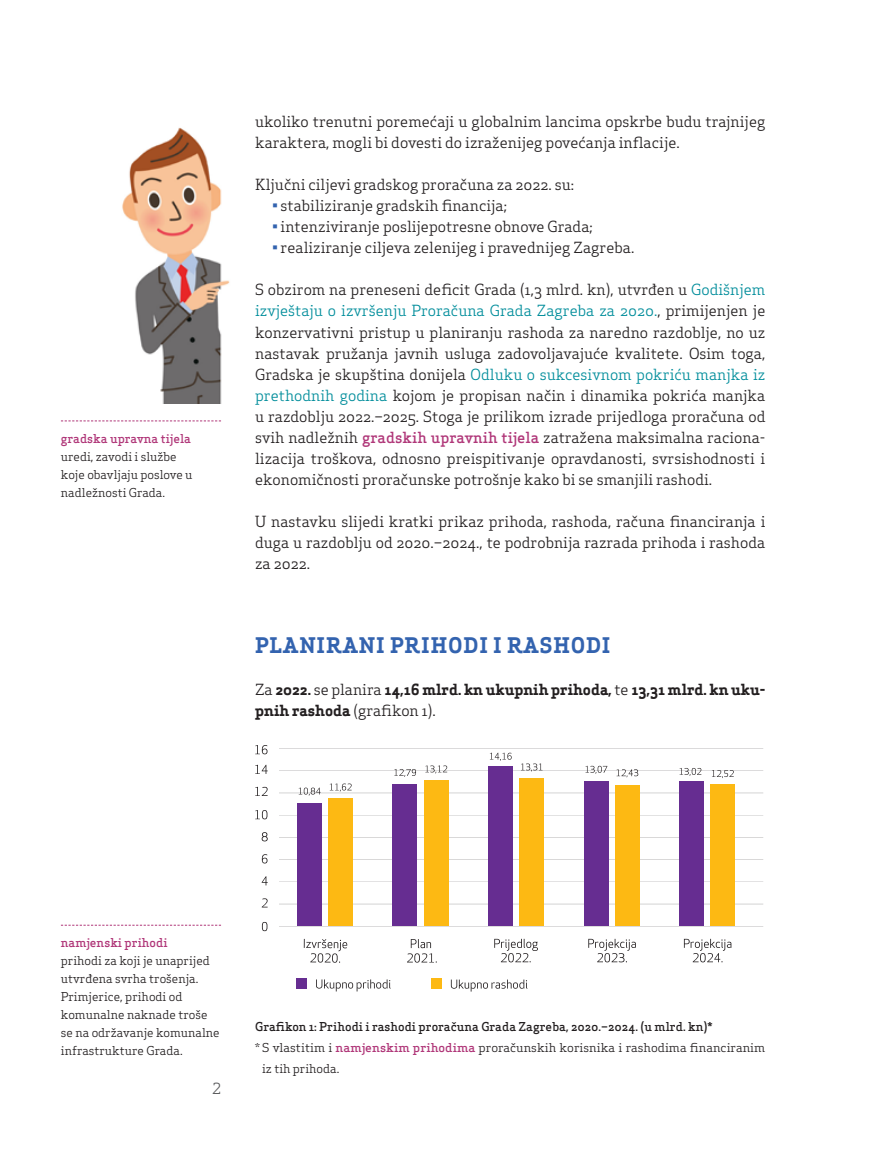
<style>
.page{position:relative;width:893px;height:1170px;background:#fff}
.page>*{position:absolute;margin:0;border:0;box-sizing:border-box;transform-origin:0 0}
.t1{font:700 21px "Apex Serif";letter-spacing:.05em;color:#3363af}
.t2{font:15px/21px "Apex Serif";color:#231f20;text-align:justify}
.t3{font:700 15px/21px "Apex Serif";color:#231f20}
.t4{font:15px "Apex Serif";color:#58595b}
.t5{font:12px/18px "Apex Serif";color:#231f20}
.t6{font:500 12px "Apex Serif";color:#231f20}
.t7{font:500 12px "Apex Serif";color:#b03779}
.s1{color:#3363af}
.s2{color:#008d9b}
.s3{font-weight:500;color:#b03779}
.s4{font-weight:400}
</style>
<div class="page">
<hr style="left:279px;top:770px;width:484px;height:1px;background:#231f20">
<hr style="left:279px;top:792px;width:484px;height:1px;background:#231f20">
<hr style="left:279px;top:814px;width:484px;height:1px;background:#231f20">
<hr style="left:279px;top:837px;width:484px;height:1px;background:#231f20">
<hr style="left:279px;top:859px;width:484px;height:1px;background:#231f20">
<hr style="left:279px;top:881px;width:484px;height:1px;background:#231f20">
<hr style="left:279px;top:903px;width:484px;height:1px;background:#231f20">
<hr style="left:279px;top:925px;width:484px;height:1px;background:#231f20">
<hr style="left:279px;top:748px;width:484px;height:1px;background:#231f20">
<svg style="left:61px;top:420px;width:160px;height:1px"></svg>
<svg style="left:61px;top:924px;width:160px;height:1px"></svg>
<img style="left:122px;top:127px;width:108px;height:276px">
<svg style="left:304px;top:938px;width:43px;height:24px"></svg>
<svg style="left:407px;top:939px;width:30px;height:23px"></svg>
<svg style="left:494px;top:938px;width:44px;height:24px"></svg>
<svg style="left:451px;top:979px;width:76px;height:12px"></svg>
<svg style="left:316px;top:979px;width:75px;height:12px"></svg>
<svg style="left:330px;top:783px;width:22px;height:8px"></svg>
<svg style="left:394px;top:769px;width:22px;height:7px"></svg>
<svg style="left:425px;top:765px;width:22px;height:8px"></svg>
<svg style="left:490px;top:752px;width:22px;height:8px"></svg>
<svg style="left:521px;top:763px;width:21px;height:8px"></svg>
<svg style="left:299px;top:787px;width:22px;height:8px"></svg>
<svg style="left:588px;top:938px;width:48px;height:24px"></svg>
<svg style="left:585px;top:765px;width:22px;height:8px"></svg>
<svg style="left:616px;top:769px;width:22px;height:8px"></svg>
<svg style="left:684px;top:938px;width:47px;height:24px"></svg>
<svg style="left:679px;top:768px;width:22px;height:7px"></svg>
<svg style="left:712px;top:770px;width:22px;height:8px"></svg>
<div style="left:297px;top:802px;width:24px;height:123px;background:#662d91"></div>
<div style="left:328px;top:798px;width:25px;height:127px;background:#fdb913"></div>
<div style="left:393px;top:784px;width:24px;height:141px;background:#662d91"></div>
<div style="left:424px;top:780px;width:24px;height:145px;background:#fdb913"></div>
<div style="left:488px;top:766px;width:25px;height:159px;background:#662d91"></div>
<div style="left:519px;top:778px;width:25px;height:147px;background:#fdb913"></div>
<div style="left:584px;top:780px;width:24px;height:145px;background:#662d91"></div>
<div style="left:615px;top:785px;width:24px;height:140px;background:#fdb913"></div>
<div style="left:680px;top:781px;width:24px;height:144px;background:#662d91"></div>
<div style="left:711px;top:784px;width:24px;height:141px;background:#fdb913"></div>
<svg style="left:262px;top:921px;width:5px;height:10px"></svg>
<svg style="left:262px;top:898px;width:6px;height:9px"></svg>
<svg style="left:262px;top:876px;width:6px;height:9px"></svg>
<svg style="left:262px;top:854px;width:5px;height:9px"></svg>
<svg style="left:262px;top:832px;width:6px;height:9px"></svg>
<svg style="left:255px;top:810px;width:12px;height:9px"></svg>
<svg style="left:255px;top:786px;width:13px;height:9px"></svg>
<svg style="left:255px;top:764px;width:13px;height:9px"></svg>
<svg style="left:255px;top:745px;width:12px;height:9px"></svg>
<div style="left:432px;top:977px;width:10px;height:11px;background:#fdb913"></div>
<div style="left:297px;top:977px;width:10px;height:11px;background:#662d91"></div>
<p class="t7" style="left:61px;top:430px;width:132px">gradska upravna tijela</p>
<p class="t5" style="left:61px;top:447px;width:133px">uredi, zavodi i službe koje obavljaju poslove u nadležnosti Grada.</p>
<p class="t2" style="left:255px;top:111px;width:512px">ukoliko trenutni poremećaji u globalnim lancima opskrbe budu trajnijeg karaktera, mogli bi dovesti do izraženijeg povećanja inflacije.</p>
<p class="t2" style="left:255px;top:174px;width:320px">Ključni ciljevi gradskog proračuna za 2022. su:</p>
<p class="t2" style="left:272px;top:195px;width:236px"><span class="s1">•</span> stabiliziranje gradskih financija;</p>
<p class="t2" style="left:272px;top:216px;width:322px"><span class="s1">•</span> intenziviranje poslijepotresne obnove Grada;</p>
<p class="t2" style="left:272px;top:237px;width:364px"><span class="s1">•</span> realiziranje ciljeva zelenijeg i pravednijeg Zagreba.</p>
<p class="t2" style="left:255px;top:279px;width:512px">S obzirom na preneseni deficit Grada (1,3 mlrd. kn), utvrđen u <span class="s2">Godišnjem izvještaju o izvršenju Proračuna Grada Zagreba za 2020.</span>, primijenjen je konzervativni pristup u planiranju rashoda za naredno razdoblje, no uz nastavak pružanja javnih usluga zadovoljavajuće kvalitete. Osim toga, Gradska je skupština donijela <span class="s2">Odluku o sukcesivnom pokriću manjka iz prethodnih godina</span> kojom je propisan način i dinamika pokrića manjka u razdoblju 2022.–2025. Stoga je prilikom izrade prijedloga proračuna od svih nadležnih <span class="s3">gradskih upravnih tijela</span> zatražena maksimalna raciona&shy;lizacija troškova, odnosno preispitivanje opravdanosti, svrsishodnosti i ekonomičnosti proračunske potrošnje kako bi se smanjili rashodi.</p>
<p class="t2" style="left:255px;top:510px;width:512px">U nastavku slijedi kratki prikaz prihoda, rashoda, računa financiranja i duga u razdoblju od 2020.–2024., te podrobnija razrada prihoda i rashoda za 2022.</p>
<h1 class="t1" style="left:255px;top:631px;width:357px">PLANIRANI PRIHODI I RASHODI</h1>
<p class="t3" style="left:255px;top:678px;width:512px"><span class="s4">Za</span> 2022. <span class="s4">se planira</span> 14,16 mlrd. kn ukupnih prihoda, <span class="s4">te</span> 13,31 mlrd. kn uku&shy;pnih rashoda <span class="s4">(grafikon 1).</span></p>
<p class="t7" style="left:61px;top:934px;width:108px">namjenski prihodi</p>
<p class="t5" style="left:61px;top:951px;width:160px">prihodi za koji je unaprijed utvrđena svrha trošenja.<br>Primjerice, prihodi od komunalne naknade troše se na održavanje komunalne infrastrukture Grada.</p>
<p class="t4" style="left:212px;top:1078px;width:10px">2</p>
<p class="t6" style="left:255px;top:1018px;width:459px">Grafikon 1: Prihodi i rashodi proračuna Grada Zagreba, 2020.–2024. (u mlrd. kn)*</p>
<p class="t5" style="left:255px;top:1038px;width:512px">* S vlastitim i <span class="s3">namjenskim prihodima</span> proračunskih korisnika i rashodima financiranim</p>
<p class="t5" style="left:262px;top:1059px;width:79px">iz tih prihoda.</p>
</div>
